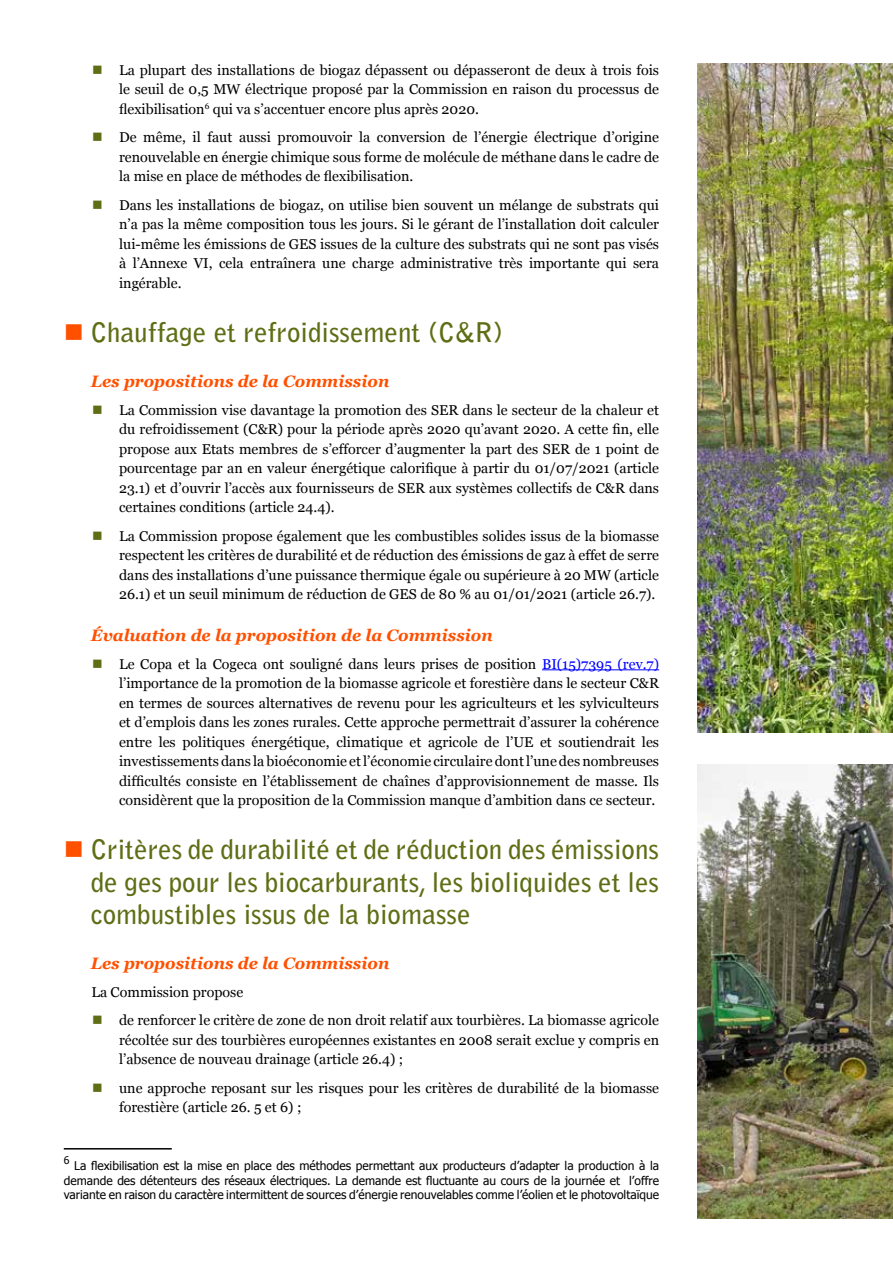
<style>
.page{position:relative;width:893px;height:1263px;background:#fff}
.page>*{position:absolute;margin:0;border:0;box-sizing:border-box;transform-origin:0 0}
.t1{font:700 27px/32.4px "Bell Gothic Std";color:#5e6e15;text-align:justify}
.t2{font:italic 700 16.5px "Georgia";color:#ff5000}
.t3{font:14.25px/19.5px "Georgia";color:#000;text-align:justify}
.t4{font:12px/14.4px "Tahoma";color:#000;text-align:justify}
.t5{font:10.5px "Tahoma";color:#000}
.s1{color:#00f}
</style>
<div class="page">
<hr style="left:542px;top:669px;width:117px;height:1px;background:#00f">
<hr style="left:64px;top:1148px;width:108px;height:1px;background:#000">
<img style="left:697px;top:64px;width:196px;height:668px">
<img style="left:697px;top:764px;width:196px;height:454px">
<p class="t3" style="left:119px;top:60px;width:541px">La plupart des installations de biogaz dépassent ou dépasseront de deux à trois fois le seuil de 0,5 MW électrique proposé par la Commission en raison du processus de flexibilisation<sup>6</sup> qui va s’accentuer encore plus après 2020.</p>
<p class="t3" style="left:119px;top:128px;width:541px">De même, il faut aussi promouvoir la conversion de l’énergie électrique d’origine renouvelable en énergie chimique sous forme de molécule de méthane dans le cadre de la mise en place de méthodes de flexibilisation.</p>
<p class="t3" style="left:119px;top:195px;width:541px">Dans les installations de biogaz, on utilise bien souvent un mélange de substrats qui n’a pas la même composition tous les jours. Si le gérant de l’installation doit calculer lui-même les émissions de GES issues de la culture des substrats qui ne sont pas visés à l’Annexe VI, cela entraînera une charge administrative très importante qui sera ingérable.</p>
<h1 class="t1" style="left:91px;top:316px;width:414px">Chauffage et refroidissement (C&amp;R)</h1>
<p class="t2" style="left:91px;top:370px;width:300px">Les propositions de la Commission</p>
<p class="t3" style="left:119px;top:400px;width:541px">La Commission vise davantage la promotion des SER dans le secteur de la chaleur et du refroidissement (C&amp;R) pour la période après 2020 qu’avant 2020. A cette fin, elle propose aux Etats membres de s’efforcer d’augmenter la part des SER de 1 point de pourcentage par an en valeur énergétique calorifique à partir du 01/07/2021 (article 23.1) et d’ouvrir l’accès aux fournisseurs de SER aux systèmes collectifs de C&amp;R dans certaines conditions (article 24.4).</p>
<p class="t3" style="left:119px;top:526px;width:541px">La Commission propose également que les combustibles solides issus de la biomasse respectent les critères de durabilité et de réduction des émissions de gaz à effet de serre dans des installations d’une puissance thermique égale ou supérieure à 20 MW (article 26.1) et un seuil minimum de réduction de GES de 80 % au 01/01/2021 (article 26.7).</p>
<p class="t2" style="left:91px;top:624px;width:404px">Évaluation de la proposition de la Commission</p>
<p class="t3" style="left:119px;top:654px;width:542px">Le Copa et la Cogeca ont souligné dans leurs prises de position <span class="s1">BI(15)7395 (rev.7) </span>l’importance de la promotion de la biomasse agricole et forestière dans le secteur C&amp;R en termes de sources alternatives de revenu pour les agriculteurs et les sylviculteurs et d’emplois dans les zones rurales. Cette approche permettrait d’assurer la cohérence entre les politiques énergétique, climatique et agricole de l’UE et soutiendrait les investissements dans la bioéconomie et l’économie circulaire dont l’une des nombreuses difficultés consiste en l’établissement de chaînes d’approvisionnement de masse. Ils considèrent que la proposition de la Commission manque d’ambition dans ce secteur.</p>
<h1 class="t1" style="left:91px;top:833px;width:570px">Critères de durabilité et de réduction des émissions de ges pour les biocarburants, les bioliquides et les combustibles issus de la biomasse</h1>
<p class="t2" style="left:91px;top:953px;width:300px">Les propositions de la Commission</p>
<p class="t3" style="left:119px;top:978px;width:541px;line-height:28px;text-indent:-28px">La Commission propose<br>de renforcer le critère de zone de non droit relatif aux tourbières. La biomasse agricole</p>
<p class="t3" style="left:119px;top:1030px;width:541px">récoltée sur des tourbières européennes existantes en 2008 serait exclue y compris en l’absence de nouveau drainage (article 26.4) ;</p>
<p class="t3" style="left:119px;top:1078px;width:541px">une approche reposant sur les risques pour les critères de durabilité de la biomasse forestière (article 26. 5 et 6) ;</p>
<p class="t5" style="left:64px;top:1153px;width:7px">6</p>
<p class="t4" style="left:64px;top:1158px;width:597px;text-indent:10px">La flexibilisation est la mise en place des méthodes permettant aux producteurs d’adapter la production à la demande des détenteurs des réseaux électriques. La demande est fluctuante au cours de la journée et l’offre variante en raison du caractère intermittent de sources d’énergie renouvelables comme l’éolien et le photovoltaïque</p>
</div>
